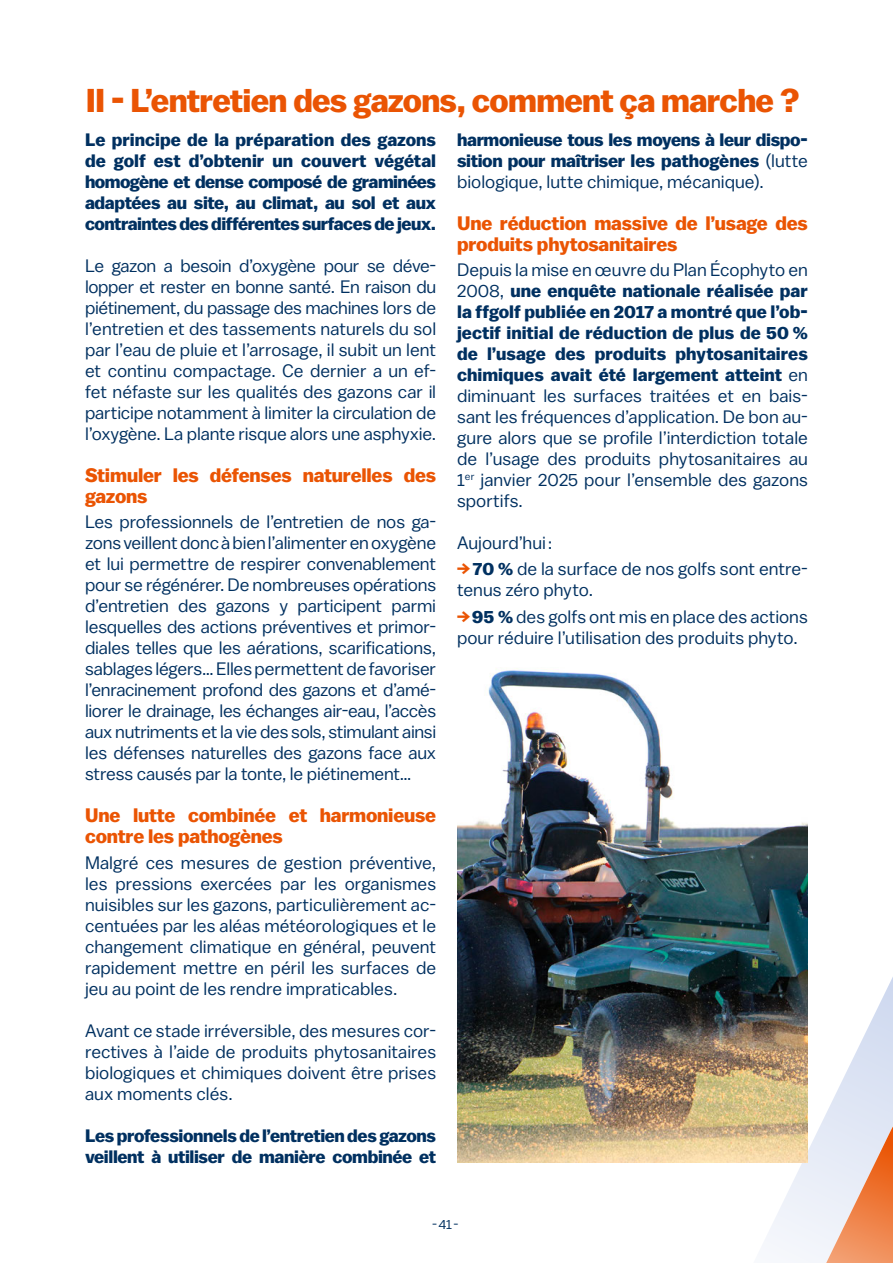
<style>
.page{position:relative;width:893px;height:1263px;background:#fff}
.page>*{position:absolute;margin:0;border:0;box-sizing:border-box;transform-origin:0 0}
.t1{font:700 33px "Balto";letter-spacing:-.02em;color:#ea5403}
.t2{font:700 19.5px/21px "Balto";letter-spacing:-.01em;color:#ea5403}
.t3{font:18px/21px "Balto";color:#003060;text-align:justify}
.t4{font:700 18px/21px "Balto";letter-spacing:-.02em;color:#003060;text-align:justify}
.t5{font:13.5px "Balto";color:#003060}
.s1{font-weight:400}
.s2{font-weight:700}
.s3{font-weight:700;color:#ea5403}
</style>
<div class="page">
<svg style="left:765px;top:977px;width:128px;height:286px"></svg>
<img style="left:457px;top:668px;width:351px;height:495px">
<h1 class="t1" style="left:86px;top:80px;width:716px">II - L’entretien des gazons, comment ça marche ?</h1>
<p class="t4" style="left:85px;top:129px;width:353px">Le principe de la préparation des gazons de golf est d’obtenir un couvert végétal homogène et dense composé de graminées adaptées au site, au climat, au sol et aux contraintes des différentes surfaces de jeux.</p>
<p class="t3" style="left:85px;top:255px;width:353px">Le gazon a besoin d’oxygène pour se déve&shy;lopper et rester en bonne santé. En raison du piétinement, du passage des machines lors de l’entretien et des tassements naturels du sol par l’eau de pluie et l’arrosage, il subit un lent et continu compactage. Ce dernier a un ef&shy;fet néfaste sur les qualités des gazons car il participe notamment à limiter la circulation de l’oxygène. La plante risque alors une asphyxie.</p>
<p class="t2" style="left:85px;top:464px;width:353px">Stimuler les défenses naturelles des gazons</p>
<p class="t3" style="left:85px;top:511px;width:353px">Les professionnels de l’entretien de nos ga&shy;zons veillent donc à bien l’alimenter en oxygène et lui permettre de respirer convenablement pour se régénérer. De nombreuses opérations d’entretien des gazons y participent parmi lesquelles des actions préventives et primor&shy;diales telles que les aérations, scarifications, sablages légers… Elles permettent de favoriser l’enracinement profond des gazons et d’amé&shy;liorer le drainage, les échanges air-eau, l’accès aux nutriments et la vie des sols, stimulant ainsi les défenses naturelles des gazons face aux stress causés par la tonte, le piétinement…</p>
<p class="t2" style="left:85px;top:805px;width:353px">Une lutte combinée et harmonieuse contre les pathogènes</p>
<p class="t3" style="left:85px;top:852px;width:353px">Malgré ces mesures de gestion préventive, les pressions exercées par les organismes nuisibles sur les gazons, particulièrement ac&shy;centuées par les aléas météorologiques et le changement climatique en général, peuvent rapidement mettre en péril les surfaces de jeu au point de les rendre impraticables.</p>
<p class="t3" style="left:85px;top:1020px;width:353px">Avant ce stade irréversible, des mesures cor&shy;rectives à l’aide de produits phytosanitaires biologiques et chimiques doivent être prises aux moments clés.</p>
<p class="t4" style="left:85px;top:1125px;width:353px">Les professionnels de l’entretien des gazons veillent à utiliser de manière combinée et</p>
<p class="t4" style="left:457px;top:129px;width:352px">harmonieuse tous les moyens à leur dispo&shy;sition pour maîtriser les pathogènes <span class="s1">(lutte biologique, lutte chimique, mécanique).</span></p>
<p class="t2" style="left:457px;top:212px;width:352px">Une réduction massive de l’usage des produits phytosanitaires</p>
<p class="t3" style="left:457px;top:259px;width:352px">Depuis la mise en œuvre du Plan Écophyto en 2008, <span class="s2">une enquête nationale réalisée par la ffgolf publiée en 2017 a montré que l’ob&shy;jectif initial de réduction de plus de 50 % de l’usage des produits phytosanitaires chimiques avait été largement atteint</span> en diminuant les surfaces traitées et en bais&shy;sant les fréquences d’application. De bon au&shy;gure alors que se profile l’interdiction totale de l’usage des produits phytosanitaires au 1<sup>er</sup> janvier 2025 pour l’ensemble des gazons sportifs.</p>
<p class="t3" style="left:457px;top:532px;width:97px">Aujourd’hui :</p>
<p class="t3" style="left:457px;top:558px;width:352px"><span class="s3">→</span> <span class="s2">70 %</span> de la surface de nos golfs sont entre&shy;tenus zéro phyto.</p>
<p class="t3" style="left:457px;top:606px;width:352px"><span class="s3">→</span> <span class="s2">95 %</span> des golfs ont mis en place des actions pour réduire l’utilisation des produits phyto.</p>
<p class="t5" style="left:432px;top:1216px;width:28px">- 41 -</p>
</div>
